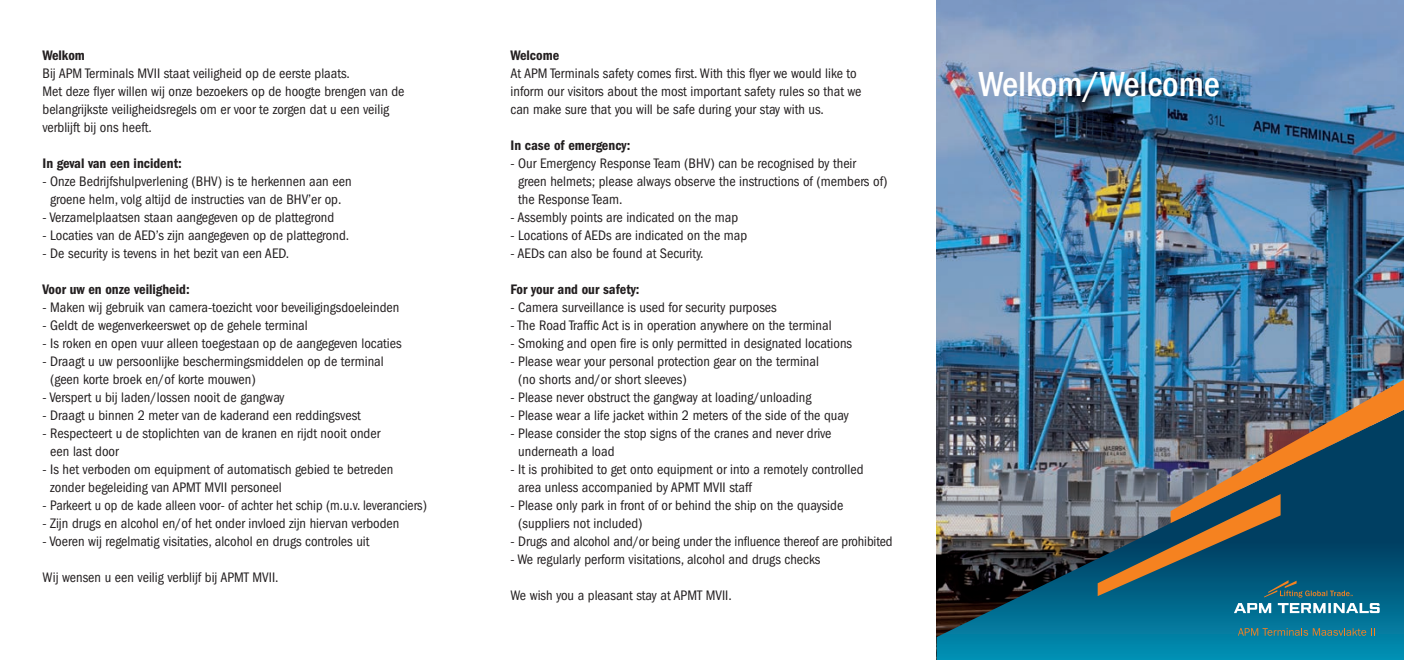
<style>
.page{position:relative;width:1404px;height:660px;background:#fff}
.page>*{position:absolute;margin:0;border:0;box-sizing:border-box;transform-origin:0 0}
.Kop{font:500 condensed 36px "Franklin Gothic";color:#fff}
.t1{font:condensed 14.25px/18px "Franklin Gothic";color:#231f20}
.t2{font:600 condensed 14.25px "Franklin Gothic";color:#231f20}
</style>
<div class="page">
<img style="left:936px;top:0;width:467px;height:409px">
<img style="left:936px;top:409px;width:467px;height:250px">
<svg style="left:1237px;top:627px;width:137px;height:8px"></svg>
<img style="left:1097px;top:379px;width:306px;height:233px">
<p class="t2" style="left:43px;top:47px;width:44px">Welkom</p>
<p class="t1" style="left:43px;top:64px;width:309px">Bij APM Terminals MVII staat veiligheid op de eerste plaats.</p>
<p class="t1" style="left:43px;top:82px;width:363px">Met deze flyer willen wij onze bezoekers op de hoogte brengen van de belangrijkste veiligheidsregels om er voor te zorgen dat u een veilig verblijft bij ons heeft.</p>
<p class="t2" style="left:43px;top:155px;width:141px">In geval van een incident:</p>
<p class="t1" style="left:43px;top:172px;width:310px;text-align:center">- Onze Bedrijfshulpverlening (BHV) is te herkennen aan een groene helm, volg altijd de instructies van de BHV’er op.</p>
<p class="t1" style="left:43px;top:208px;width:293px">- Verzamelplaatsen staan aangegeven op de plattegrond</p>
<p class="t1" style="left:43px;top:226px;width:308px">- Locaties van de AED’s zijn aangegeven op de plattegrond.</p>
<p class="t1" style="left:43px;top:244px;width:248px">- De security is tevens in het bezit van een AED.</p>
<p class="t2" style="left:43px;top:281px;width:149px">Voor uw en onze veiligheid:</p>
<p class="t1" style="left:43px;top:298px;width:358px">- Maken wij gebruik van camera-toezicht voor beveiligingsdoeleinden</p>
<p class="t1" style="left:43px;top:316px;width:267px">- Geldt de wegenverkeerswet op de gehele terminal</p>
<p class="t1" style="left:43px;top:334px;width:360px">- Is roken en open vuur alleen toegestaan op de aangegeven locaties</p>
<p class="t1" style="left:50px;top:352px;width:335px;text-indent:-8px">- Draagt u uw persoonlijke beschermingsmiddelen op de terminal (geen korte broek en/of korte mouwen)</p>
<p class="t1" style="left:43px;top:388px;width:243px">- Verspert u bij laden/lossen nooit de gangway</p>
<p class="t1" style="left:43px;top:406px;width:320px">- Draagt u binnen 2 meter van de kaderand een reddingsvest</p>
<p class="t1" style="left:50px;top:424px;width:331px;text-indent:-8px">- Respecteert u de stoplichten van de kranen en rijdt nooit onder een last door</p>
<p class="t1" style="left:50px;top:460px;width:345px;text-indent:-8px">- Is het verboden om equipment of automatisch gebied te betreden zonder begeleiding van APMT MVII personeel</p>
<p class="t1" style="left:43px;top:496px;width:386px">- Parkeert u op de kade alleen voor- of achter het schip (m.u.v. leveranciers)</p>
<p class="t1" style="left:43px;top:514px;width:358px">- Zijn drugs en alcohol en/of het onder invloed zijn hiervan verboden</p>
<p class="t1" style="left:43px;top:532px;width:328px">- Voeren wij regelmatig visitaties, alcohol en drugs controles uit</p>
<p class="t1" style="left:43px;top:568px;width:237px">Wij wensen u een veilig verblijf bij APMT MVII.</p>
<p class="t2" style="left:510px;top:47px;width:50px">Welcome</p>
<p class="t1" style="left:510px;top:64px;width:352px">At APM Terminals safety comes first. With this flyer we would like to inform our visitors about the most important safety rules so that we can make sure that you will be safe during your stay with us.</p>
<p class="t2" style="left:510px;top:137px;width:121px">In case of emergency:</p>
<p class="t1" style="left:518px;top:154px;width:371px;text-indent:-8px">- Our Emergency Response Team (BHV) can be recognised by their green helmets; please always observe the instructions of (members of) the Response Team.</p>
<p class="t1" style="left:510px;top:208px;width:229px">- Assembly points are indicated on the map</p>
<p class="t1" style="left:510px;top:226px;width:238px">- Locations of AEDs are indicated on the map</p>
<p class="t1" style="left:510px;top:244px;width:194px">- AEDs can also be found at Security.</p>
<p class="t2" style="left:510px;top:281px;width:130px">For your and our safety:</p>
<p class="t1" style="left:510px;top:298px;width:268px">- Camera surveillance is used for security purposes</p>
<p class="t1" style="left:510px;top:316px;width:322px">- The Road Traffic Act is in operation anywhere on the terminal</p>
<p class="t1" style="left:510px;top:334px;width:343px">- Smoking and open fire is only permitted in designated locations</p>
<p class="t1" style="left:518px;top:352px;width:302px;text-indent:-8px">- Please wear your personal protection gear on the terminal (no shorts and/or short sleeves)</p>
<p class="t1" style="left:510px;top:388px;width:302px">- Please never obstruct the gangway at loading/unloading</p>
<p class="t1" style="left:510px;top:406px;width:339px">- Please wear a life jacket within 2 meters of the side of the quay</p>
<p class="t1" style="left:518px;top:424px;width:315px;text-indent:-8px">- Please consider the stop signs of the cranes and never drive underneath a load</p>
<p class="t1" style="left:518px;top:460px;width:347px;text-indent:-8px">- It is prohibited to get onto equipment or into a remotely controlled area unless accompanied by APMT MVII staff</p>
<p class="t1" style="left:518px;top:496px;width:326px;text-indent:-8px">- Please only park in front of or behind the ship on the quayside (suppliers not included)</p>
<p class="t1" style="left:510px;top:532px;width:383px">- Drugs and alcohol and/or being under the influence thereof are prohibited</p>
<p class="t1" style="left:510px;top:550px;width:311px">- We regularly perform visitations, alcohol and drugs checks</p>
<p class="t1" style="left:510px;top:586px;width:223px">We wish you a pleasant stay at APMT MVII.</p>
<p class="Kop" style="left:978px;top:63px;width:243px">Welkom/Welcome</p>
</div>
